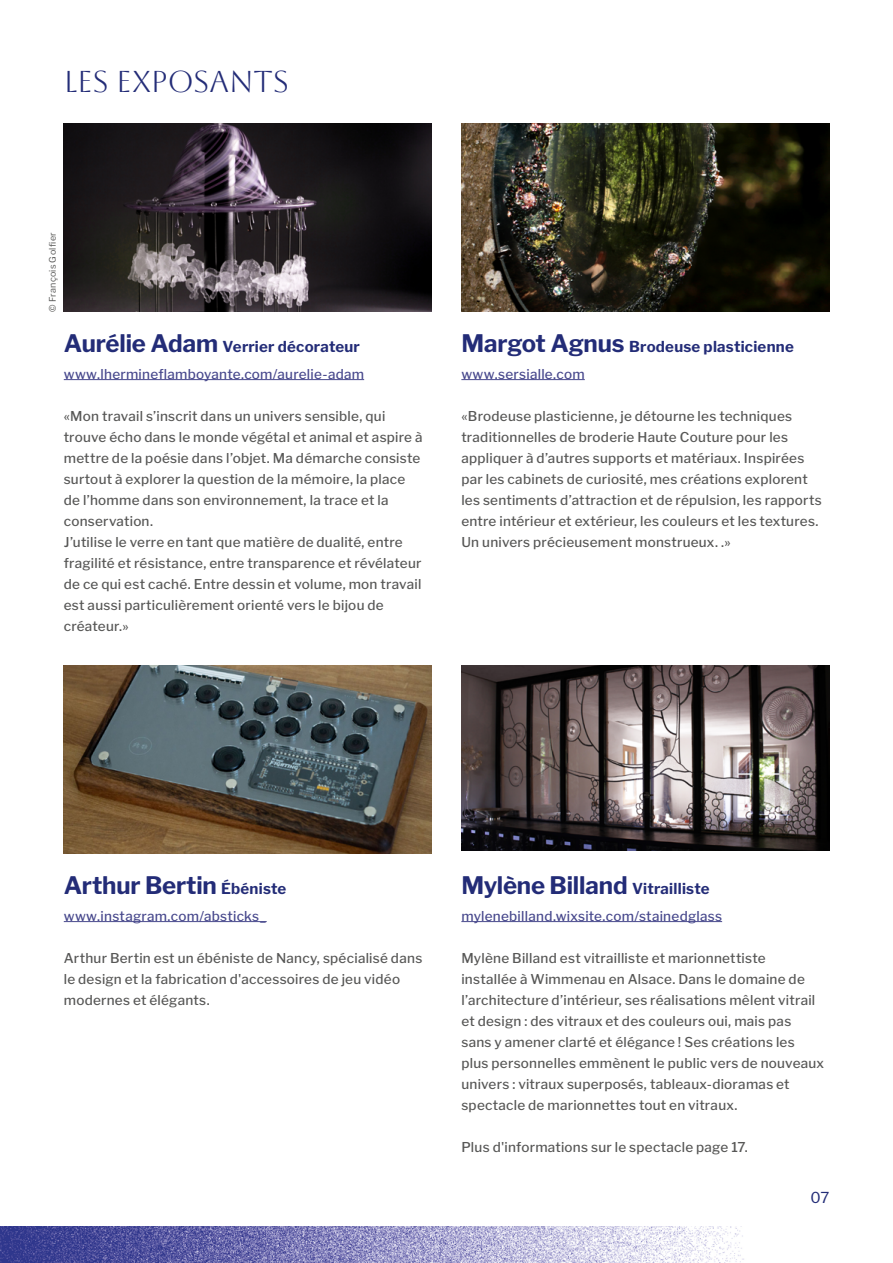
<style>
.page{position:relative;width:893px;height:1263px;background:#fff}
.page>*{position:absolute;margin:0;border:0;box-sizing:border-box;transform-origin:0 0}
.t1{font:30px "Aboreto";letter-spacing:-.005em;color:#232c77}
.t2{font:700 24px "Libre Franklin";letter-spacing:-.005em;color:#232c77}
.t3{font:700 15px "Libre Franklin";letter-spacing:.015em;color:#232c77}
.t4{font:15px "Libre Franklin";color:#232c77}
.t5{font:500 13.5px/21px "Libre Franklin";letter-spacing:.02em;color:#575756}
.t6{font:500 13.5px "Libre Franklin";letter-spacing:.02em;color:#48498d}
.t7{font:9px "Libre Franklin";letter-spacing:.03em;color:#575756}
.s1{font-size:24px}
.s2{font-size:15px}
</style>
<div class="page">
<img style="left:0;top:1227px;width:744px;height:36px">
<img style="left:64px;top:124px;width:368px;height:188px">
<img style="left:461px;top:124px;width:368px;height:188px">
<hr style="left:64px;top:379px;width:300px;height:1px;background:#48498d">
<hr style="left:461px;top:379px;width:124px;height:1px;background:#48498d">
<img style="left:64px;top:665px;width:368px;height:189px">
<img style="left:461px;top:665px;width:368px;height:186px">
<hr style="left:64px;top:921px;width:203px;height:1px;background:#48498d">
<hr style="left:461px;top:921px;width:261px;height:1px;background:#48498d">
<h1 class="t1" style="left:64px;top:64px;width:227px">LES EXPOSANTS</h1>
<p class="t7" style="left:46px;top:312px;width:81px;rotate:-90deg">© François Golfier</p>
<p class="t3" style="left:64px;top:334px;width:298px"><span class="s1">Aurélie Adam</span> Verrier décorateur</p>
<p class="t6" style="left:64px;top:363px;width:302px">www.lhermineflamboyante.com/aurelie-adam</p>
<p class="t5" style="left:64px;top:404px;width:360px">«Mon travail s’inscrit dans un univers sensible, qui trouve écho dans le monde végétal et animal et aspire à mettre de la poésie dans l’objet. Ma démarche consiste surtout à explorer la question de la mémoire, la place de l’homme dans son environnement, la trace et la conservation.<br>J’utilise le verre en tant que matière de dualité, entre fragilité et résistance, entre transparence et révélateur de ce qui est caché. Entre dessin et volume, mon travail est aussi particulièrement orienté vers le bijou de créateur.»</p>
<p class="t3" style="left:461px;top:334px;width:334px"><span class="s1">Margot Agnus</span> Brodeuse plasticienne</p>
<p class="t6" style="left:461px;top:363px;width:125px">www.sersialle.com</p>
<p class="t5" style="left:461px;top:404px;width:362px">«Brodeuse plasticienne, je détourne les techniques traditionnelles de broderie Haute Couture pour les appliquer à d’autres supports et matériaux. Inspirées par les cabinets de curiosité, mes créations explorent les sentiments d’attraction et de répulsion, les rapports entre intérieur et extérieur, les couleurs et les textures.<br>Un univers précieusement monstrueux. .»</p>
<h2 class="t2" style="left:64px;top:866px;width:224px">Arthur Bertin <span class="s2">Ébéniste</span></h2>
<p class="t6" style="left:64px;top:905px;width:204px">www.instagram.com/absticks_</p>
<p class="t5" style="left:64px;top:946px;width:360px">Arthur Bertin est un ébéniste de Nancy, spécialisé dans le design et la fabrication d'accessoires de jeu vidéo modernes et élégants.</p>
<h2 class="t2" style="left:461px;top:866px;width:250px">Mylène Billand <span class="s2">Vitrailliste</span></h2>
<p class="t6" style="left:461px;top:905px;width:262px">mylenebilland.wixsite.com/stainedglass</p>
<p class="t5" style="left:461px;top:946px;width:364px">Mylène Billand est vitrailliste et marionnettiste installée à Wimmenau en Alsace. Dans le domaine de l’architecture d’intérieur, ses réalisations mêlent vitrail et design : des vitraux et des couleurs oui, mais pas sans y amener clarté et élégance ! Ses créations les plus personnelles emmènent le public vers de nouveaux univers : vitraux superposés, tableaux-dioramas et spectacle de marionnettes tout en vitraux.</p>
<p class="t5" style="left:461px;top:1135px;width:288px">Plus d'informations sur le spectacle page 17.</p>
<p class="t4" style="left:810px;top:1186px;width:21px">07</p>
</div>
